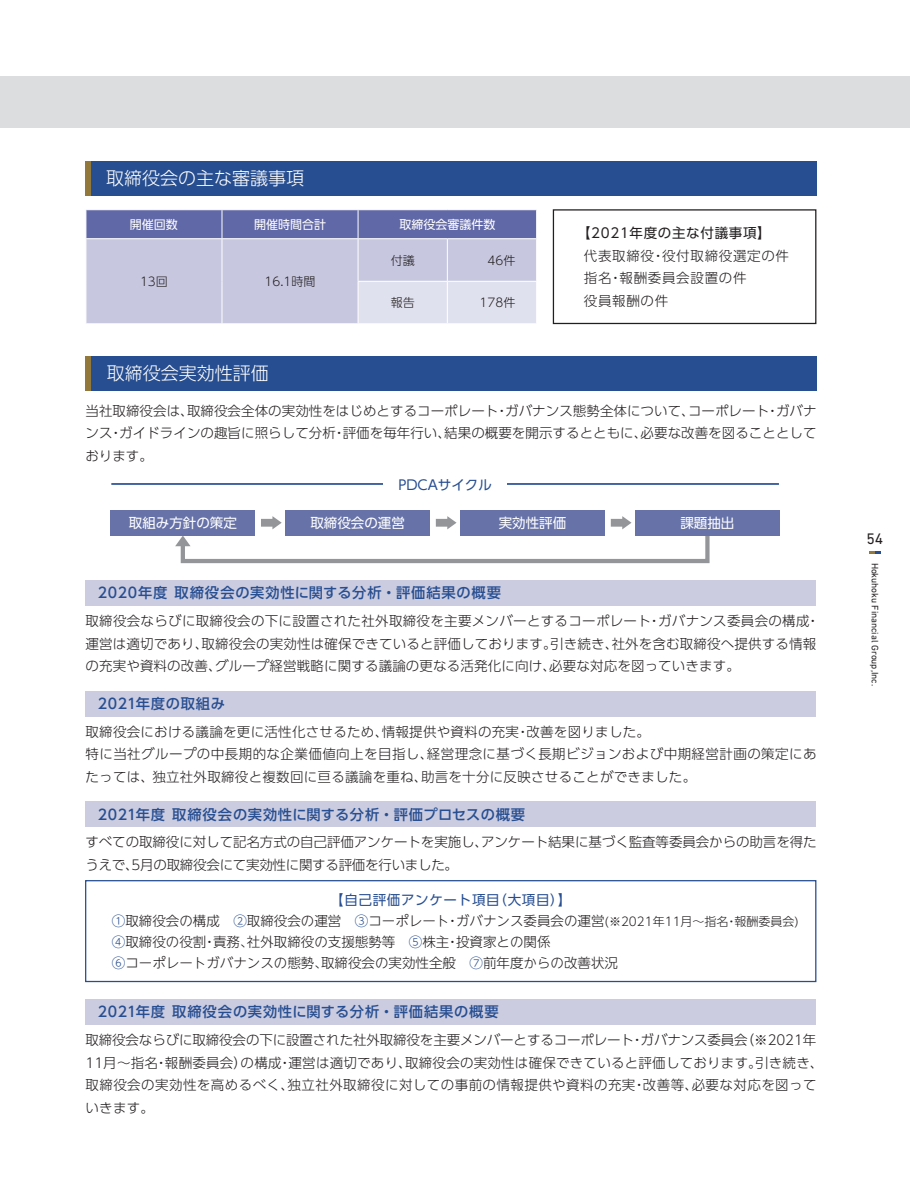
<style>
.page{position:relative;width:910px;height:1191px;background:#fff}
.page>*{position:absolute;margin:0;border:0;box-sizing:border-box;transform-origin:0 0}
.t1{font:300 18px "UD Shin Go Pro";color:#fff}
.t2{font:15.45px "DIN Next LT Pro";color:#231f20}
.t3{font:500 14.25px "UD Shin Go Pro";letter-spacing:.045em;color:#274e91}
.t4{font:300 13.5px/22.5px "UD Shin Go Pro";letter-spacing:.015em;color:#231f20}
.t5{font:300 13.5px/21px "UD Shin Go NT Pro";color:#231f20}
.t6{font:300 13.5px/22.5px "UD Shin Go Pro";letter-spacing:-.005em;color:#231f20}
.t7{font:300 13.5px/22.5px "UD Shin Go Pro";letter-spacing:.05em;color:#231f20}
.t8{font:13.5px "UD Shin Go Pro";color:#fff}
.t9{font:13.5px "UD Shin Go Pro";letter-spacing:.05em;color:#274e91}
.t10{font:13.5px "UD Shin Go Pro";letter-spacing:.05em;color:#231f20}
.t11{font:13.5px "UD Shin Go Pro";color:#274e91}
.t12{font:300 12px "UD Shin Go Pro";color:#231f20}
.t13{font:12px "UD Shin Go Pro";color:#fff}
.t14{font:9.45px "DIN Next LT Pro";letter-spacing:-.01em;color:#231f20}
.s1{color:#274e91}
.s2{font-size:12px}
</style>
<div class="page">
<div style="left:85px;top:162px;width:731px;height:34px;background:#274e91"></div>
<div style="left:85px;top:162px;width:5px;height:34px;background:#92793b"></div>
<svg style="left:86px;top:210px;width:451px;height:113px;background:#b1b3d4"></svg>
<hr style="left:85px;top:238px;width:137px;height:1px;background:#fff">
<hr style="left:222px;top:238px;width:136px;height:1px;background:#fff">
<hr style="left:222px;top:239px;width:1px;height:42px;background:#fff">
<hr style="left:358px;top:238px;width:89px;height:1px;background:#fff">
<hr style="left:358px;top:239px;width:1px;height:42px;background:#fff">
<hr style="left:447px;top:238px;width:90px;height:1px;background:#fff">
<hr style="left:447px;top:239px;width:1px;height:42px;background:#fff">
<hr style="left:536px;top:239px;width:1px;height:42px;background:#fff">
<hr style="left:222px;top:281px;width:1px;height:42px;background:#fff">
<hr style="left:358px;top:281px;width:89px;height:1px;background:#fff">
<hr style="left:358px;top:282px;width:1px;height:41px;background:#fff">
<hr style="left:447px;top:281px;width:90px;height:1px;background:#fff">
<hr style="left:447px;top:282px;width:1px;height:41px;background:#fff">
<hr style="left:536px;top:282px;width:1px;height:41px;background:#fff">
<div style="left:553px;top:209px;width:263px;height:115px;border:1px solid #231f20"></div>
<div style="left:85px;top:356px;width:732px;height:34px;background:#274e91"></div>
<div style="left:85px;top:356px;width:6px;height:34px;background:#92793b"></div>
<div style="left:111px;top:510px;width:144px;height:25px;background:#6672a8"></div>
<div style="left:460px;top:510px;width:145px;height:25px;background:#6672a8"></div>
<div style="left:285px;top:510px;width:145px;height:25px;background:#6672a8"></div>
<div style="left:635px;top:510px;width:145px;height:25px;background:#6672a8"></div>
<hr style="left:111px;top:483px;width:668px;height:2px;background:#274e91">
<div style="left:383px;top:472px;width:124px;height:25px;background:#fff"></div>
<svg style="left:175px;top:516px;width:537px;height:48px"></svg>
<div style="left:85px;top:580px;width:731px;height:25px;background:#cbcce0"></div>
<div style="left:85px;top:691px;width:731px;height:25px;background:#cbcce0"></div>
<div style="left:85px;top:999px;width:731px;height:25px;background:#cbcce0"></div>
<div style="left:85px;top:801px;width:731px;height:26px;background:#cbcce0"></div>
<div style="left:85px;top:880px;width:731px;height:102px;border:1px solid #274e91"></div>
<div style="left:0;top:77px;width:910px;height:51px;background:#dcdddf"></div>
<svg style="left:870px;top:551px;width:10px;height:2px"></svg>
<h1 class="t1" style="left:106px;top:164px;width:199px">取締役会の主な審議事項</h1>
<p class="t13" style="left:130px;top:214px;width:49px">開催回数</p>
<p class="t13" style="left:254px;top:214px;width:73px">開催時間合計</p>
<p class="t13" style="left:399px;top:214px;width:97px">取締役会審議件数</p>
<p class="t12" style="left:140px;top:271px;width:29px">13回</p>
<p class="t12" style="left:265px;top:271px;width:52px">16.1時間</p>
<h1 class="t1" style="left:107px;top:358px;width:163px">取締役会実効性評価</h1>
<p class="t12" style="left:391px;top:250px;width:25px">付議</p>
<p class="t12" style="left:488px;top:250px;width:29px">46件</p>
<p class="t12" style="left:391px;top:293px;width:25px">報告</p>
<p class="t12" style="left:480px;top:293px;width:37px">178件</p>
<p class="t10" style="left:577px;top:222px;width:195px">【2021年度の主な付議事項】</p>
<p class="t7" style="left:584px;top:244px;width:207px">代表取締役・役付取締役選定の件指名・報酬委員会設置の件<br>役員報酬の件</p>
<p class="t4" style="left:85px;top:399px;width:733px;text-align:justify">当社取締役会は、取締役会全体の実効性をはじめとするコーポレート・ガバナンス態勢全体について、コーポレート・ガバナンス・ガイドラインの趣旨に照らして分析・評価を毎年行い、結果の概要を開示するとともに、必要な改善を図ることとしております。</p>
<p class="t11" style="left:398px;top:473px;width:95px">PDCAサイクル</p>
<p class="t8" style="left:129px;top:512px;width:109px">取組み方針の策定</p>
<p class="t8" style="left:310px;top:512px;width:96px">取締役会の運営</p>
<p class="t8" style="left:499px;top:512px;width:69px">実効性評価</p>
<p class="t8" style="left:680px;top:512px;width:55px">課題抽出</p>
<p class="t3" style="left:98px;top:581px;width:405px">2020年度 取締役会の実効性に関する分析・評価結果の概要</p>
<p class="t4" style="left:85px;top:609px;width:736px">取締役会ならびに取締役会の下に設置された社外取締役を主要メンバーとするコーポレート・ガバナンス委員会の構成・運営は適切であり、取締役会の実効性は確保できていると評価しております。引き続き、社外を含む取締役へ提供する情報の充実や資料の改善、グループ経営戦略に関する議論の更なる活発化に向け、必要な対応を図っていきます。</p>
<p class="t3" style="left:98px;top:692px;width:129px">2021年度の取組み</p>
<p class="t4" style="left:85px;top:720px;width:733px">取締役会における議論を更に活性化させるため、情報提供や資料の充実・改善を図りました。<br>特に当社グループの中長期的な企業価値向上を目指し、経営理念に基づく長期ビジョンおよび中期経営計画の策定にあたっては、独立社外取締役と複数回に亘る議論を重ね、助言を十分に反映させることができました。</p>
<p class="t3" style="left:98px;top:802px;width:429px">2021年度 取締役会の実効性に関する分析・評価プロセスの概要</p>
<p class="t6" style="left:85px;top:830px;width:733px">すべての取締役に対して記名方式の自己評価アンケートを実施し、アンケート結果に基づく監査等委員会からの助言を得たうえで、5月の取締役会にて実効性に関する評価を行いました。</p>
<p class="t9" style="left:330px;top:888px;width:242px">【自己評価アンケート項目（大項目）】</p>
<p class="t5" style="left:112px;top:909px;width:701px"><span class="s1">①</span>取締役会の構成　<span class="s1">②</span>取締役会の運営　<span class="s1">③</span>コーポレート・ガバナンス委員会の運営<span class="s2">(※2021年11月～指名・報酬委員会)　<br></span><span class="s1">④</span>取締役の役割・責務、社外取締役の支援態勢等　<span class="s1">⑤</span>株主・投資家との関係<br><span class="s1">⑥</span>コーポレートガバナンスの態勢、取締役会の実効性全般　<span class="s1">⑦</span>前年度からの改善状況</p>
<p class="t3" style="left:98px;top:1000px;width:402px">2021年度 取締役会の実効性に関する分析・評価結果の概要</p>
<p class="t4" style="left:85px;top:1028px;width:739px">取締役会ならびに取締役会の下に設置された社外取締役を主要メンバーとするコーポレート・ガバナンス委員会（※2021年11月～指名・報酬委員会）の構成・運営は適切であり、取締役会の実効性は確保できていると評価しております。引き続き、取締役会の実効性を高めるべく、独立社外取締役に対しての事前の情報提供や資料の充実・改善等、必要な対応を図っていきます。</p>
<p class="t2" style="left:866px;top:529px;width:18px">54</p>
<p class="t14" style="left:880px;top:562px;width:125px;rotate:90deg">Hokuhoku Financial Group,Inc.</p>
</div>
